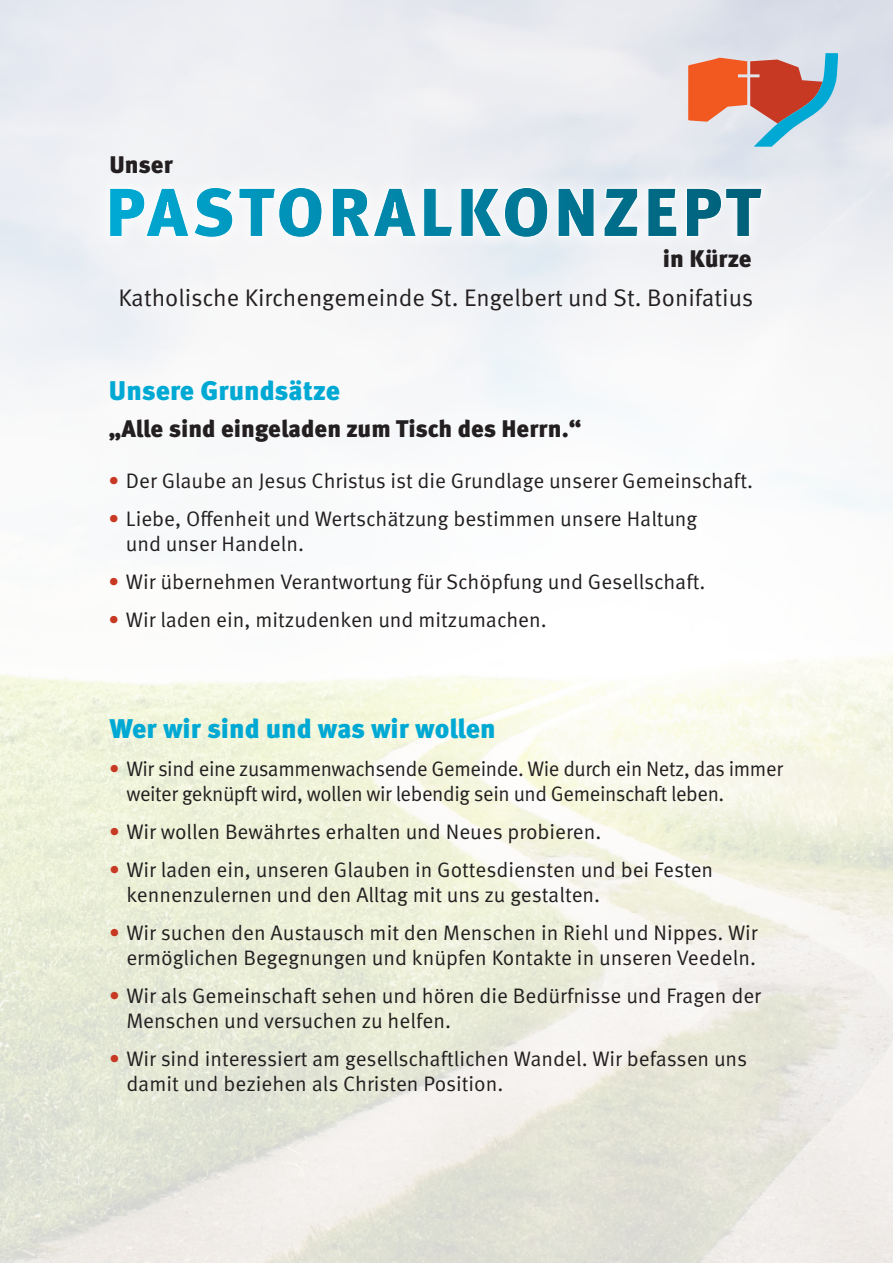
<style>
.page{position:relative;width:893px;height:1263px;background:#fff}
.page>*{position:absolute;margin:0;border:0;box-sizing:border-box;transform-origin:0 0}
.t1{font:900 27px "Meta Pro";color:#00a9d4}
.t2{font:24px "Meta Pro";color:#231f20}
.t3{font:900 24px "Meta Pro";color:#231f20}
.t4{font:21px/25.2px "Meta Pro";color:#231f20}
.t5{font:21px/25.2px "Meta Pro";letter-spacing:-.02em;color:#231f20}
.s1{font-weight:900;color:#c73922}
</style>
<div class="page">
<img style="left:0;top:0;width:893px;height:1263px">
<div style="left:93px;top:171px;width:685px;height:82px;background:#fff;opacity:.55"></div>
<svg style="left:109px;top:182px;width:654px;height:56px"></svg>
<svg style="left:688px;top:53px;width:150px;height:94px;background:#c59990"></svg>
<p class="t3" style="left:109px;top:150px;width:65px">Unser</p>
<p class="t3" style="left:663px;top:243px;width:90px">in Kürze</p>
<p class="t2" style="left:118px;top:283px;width:636px">Katholische Kirchengemeinde St. Engelbert und St. Bonifatius</p>
<p class="t1" style="left:109px;top:374px;width:233px">Unsere Grundsätze</p>
<p class="t3" style="left:109px;top:414px;width:474px">„Alle sind eingeladen zum Tisch des Herrn.“</p>
<p class="t4" style="left:109px;top:469px;width:646px"><span class="s1">•</span> Der Glaube an Jesus Christus ist die Grundlage unserer Gemeinschaft.</p>
<p class="t4" style="left:126px;top:507px;width:573px;text-indent:-17px"><span class="s1">•</span> Liebe, Offenheit und Wertschätzung bestimmen unsere Haltung und unser Handeln.</p>
<p class="t4" style="left:109px;top:570px;width:598px"><span class="s1">•</span> Wir übernehmen Verantwortung für Schöpfung und Gesellschaft.</p>
<p class="t4" style="left:109px;top:608px;width:439px"><span class="s1">•</span> Wir laden ein, mitzudenken und mitzumachen.</p>
<p class="t1" style="left:109px;top:711px;width:388px">Wer wir sind und was wir wollen</p>
<p class="t5" style="left:126px;top:756px;width:658px;text-indent:-17px"><span class="s1">•</span> Wir sind eine zusammenwachsende Gemeinde. Wie durch ein Netz, das immer weiter geknüpft wird, wollen wir lebendig sein und Gemeinschaft leben.</p>
<p class="t4" style="left:109px;top:819px;width:494px"><span class="s1">•</span> Wir wollen Bewährtes erhalten und Neues probieren.</p>
<p class="t4" style="left:126px;top:857px;width:588px;text-indent:-17px"><span class="s1">•</span> Wir laden ein, unseren Glauben in Gottesdiensten und bei Festen kennenzulernen und den Alltag mit uns zu gestalten.</p>
<p class="t4" style="left:109px;top:921px;width:650px;text-align:right"><span class="s1">•</span> Wir suchen den Austausch mit den Menschen in Riehl und Nippes. Wir ermöglichen Begegnungen und knüpfen Kontakte in unseren Veedeln.</p>
<p class="t4" style="left:126px;top:984px;width:636px;text-indent:-17px"><span class="s1">•</span> Wir als Gemeinschaft sehen und hören die Bedürfnisse und Fragen der<br>Menschen und versuchen zu helfen.</p>
<p class="t4" style="left:126px;top:1047px;width:622px;text-indent:-17px"><span class="s1">•</span> Wir sind interessiert am gesellschaftlichen Wandel. Wir befassen uns damit und beziehen als Christen Position.</p>
</div>
